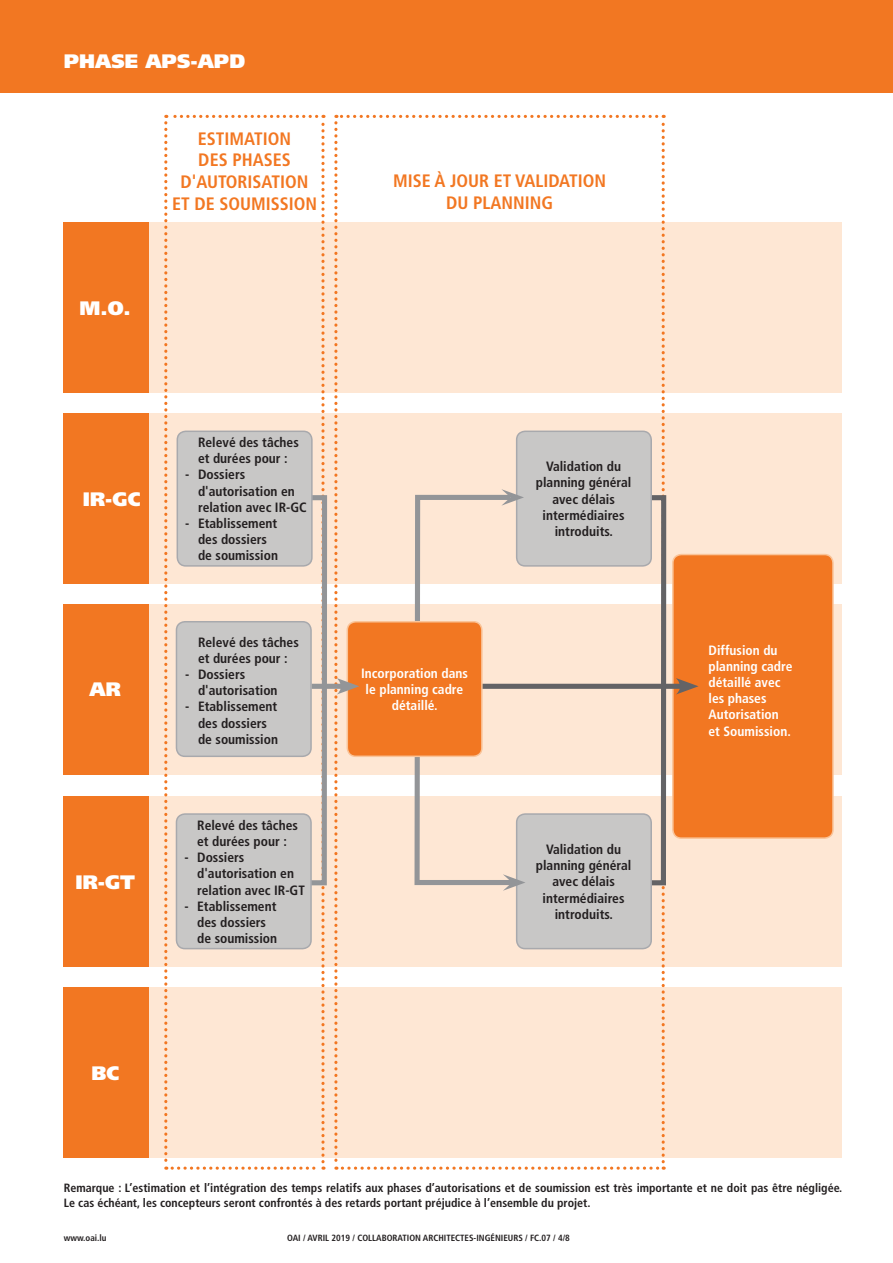
<style>
.page{position:relative;width:893px;height:1263px;background:#fff}
.page>*{position:absolute;margin:0;border:0;box-sizing:border-box;transform-origin:0 0}
.t1{font:900 19.5px "Frutiger LT Std";color:#fff}
.t2{font:700 condensed 18px/21.6px "Frutiger LT Std";color:#f27722;text-align:center}
.t3{font:700 condensed 13.5px/16.2px "Frutiger LT Std";color:#231f20}
.t4{font:700 condensed 13.5px/16.2px "Frutiger LT Std";color:#fff}
.t5{font:700 condensed 12px/15px "Frutiger LT Std";color:#231f20}
.t6{font:700 condensed 9px "Frutiger LT Std";color:#231f20}
</style>
<div class="page">
<div style="left:137px;top:796px;width:705px;height:170px;background:#fee7d4"></div>
<div style="left:137px;top:414px;width:705px;height:170px;background:#fee7d4"></div>
<div style="left:137px;top:605px;width:705px;height:170px;background:#fee7d4"></div>
<div style="left:0;top:0;width:893px;height:92px;background:#f27722"></div>
<div style="left:64px;top:605px;width:85px;height:170px;background:#f27722"></div>
<div style="left:137px;top:222px;width:705px;height:170px;background:#fee7d4"></div>
<div style="left:64px;top:222px;width:85px;height:170px;background:#f27722"></div>
<div style="left:137px;top:988px;width:705px;height:170px;background:#fee7d4"></div>
<div style="left:64px;top:414px;width:85px;height:170px;background:#f27722"></div>
<div style="left:64px;top:796px;width:85px;height:170px;background:#f27722"></div>
<div style="left:64px;top:988px;width:85px;height:170px;background:#f27722"></div>
<div style="left:673px;top:554px;width:160px;height:284px;background:#f27722;border-radius:9px"></div>
<div style="left:672px;top:554px;width:162px;height:285px;border:2px solid #fac499;border-radius:9px"></div>
<div style="left:481px;top:684px;width:204px;height:5px;background:#636366"></div>
<svg style="left:676px;top:678px;width:22px;height:16px"></svg>
<svg style="left:164px;top:115px;width:505px;height:1055px"></svg>
<div style="left:177px;top:431px;width:135px;height:135px;background:#c8c7c6;border-radius:9px"></div>
<div style="left:177px;top:431px;width:136px;height:136px;border:2px solid #a8a9ad;border-radius:9px"></div>
<div style="left:176px;top:814px;width:135px;height:135px;background:#c8c7c6;border-radius:9px"></div>
<div style="left:176px;top:813px;width:136px;height:136px;border:2px solid #a8a9ad;border-radius:9px"></div>
<h1 class="t1" style="left:64px;top:49px;width:183px">PHASE APS-APD</h1>
<h1 class="t1" style="left:80px;top:296px;width:53px">M.O.</h1>
<h2 class="t2" style="left:172px;top:128px;width:147px">ESTIMATION<br>DES PHASES<br>D'AUTORISATION<br>ET DE SOUMISSION</h2>
<h2 class="t2" style="left:393px;top:170px;width:215px">MISE À JOUR ET VALIDATION<br>DU PLANNING</h2>
<h1 class="t1" style="left:83px;top:487px;width:59px">IR-GC</h1>
<h1 class="t1" style="left:90px;top:678px;width:33px">AR</h1>
<h1 class="t1" style="left:75px;top:870px;width:61px">IR-GT</h1>
<p class="t3" style="left:198px;top:434px;width:102px">Relevé des tâches et durées pour :</p>
<p class="t3" style="left:198px;top:467px;width:110px;text-indent:-13px">- Dossiers d'autorisation en relation avec IR-GC</p>
<p class="t3" style="left:198px;top:515px;width:82px;text-indent:-13px">- Etablissement des dossiers de soumission</p>
<p class="t3" style="left:198px;top:634px;width:102px">Relevé des tâches et durées pour :</p>
<p class="t3" style="left:198px;top:666px;width:81px;text-indent:-13px">- Dossiers d'autorisation</p>
<p class="t3" style="left:198px;top:699px;width:82px;text-indent:-13px">- Etablissement des dossiers de soumission</p>
<p class="t3" style="left:197px;top:817px;width:102px">Relevé des tâches et durées pour :</p>
<p class="t3" style="left:197px;top:849px;width:109px;text-indent:-13px">- Dossiers d'autorisation en relation avec IR-GT</p>
<p class="t3" style="left:197px;top:898px;width:82px;text-indent:-13px">- Etablissement des dossiers de soumission</p>
<p class="t4" style="left:361px;top:665px;width:108px;text-align:center">Incorporation dans le planning cadre détaillé.</p>
<p class="t3" style="left:536px;top:458px;width:97px;text-align:center">Validation du planning général avec délais intermédiaires introduits.</p>
<p class="t3" style="left:536px;top:841px;width:97px;text-align:center">Validation du planning général avec délais intermédiaires introduits.</p>
<h1 class="t1" style="left:91px;top:1061px;width:29px">BC</h1>
<p class="t4" style="left:708px;top:642px;width:85px">Diffusion du planning cadre détaillé avec les phases<br>Autorisation et Soumission.</p>
<p class="t5" style="left:64px;top:1181px;width:780px">Remarque : L’estimation et l’intégration des temps relatifs aux phases d’autorisations et de soumission est très importante et ne doit pas être négligée.<br>Le cas échéant, les concepteurs seront confrontés à des retards portant préjudice à l’ensemble du projet.</p>
<p class="t6" style="left:64px;top:1233px;width:44px">www.oai.lu</p>
<p class="t6" style="left:287px;top:1233px;width:284px">OAI / AVRIL 2019 / COLLABORATION ARCHITECTES-INGÉNIEURS / FC.07 / 4/8</p>
</div>
